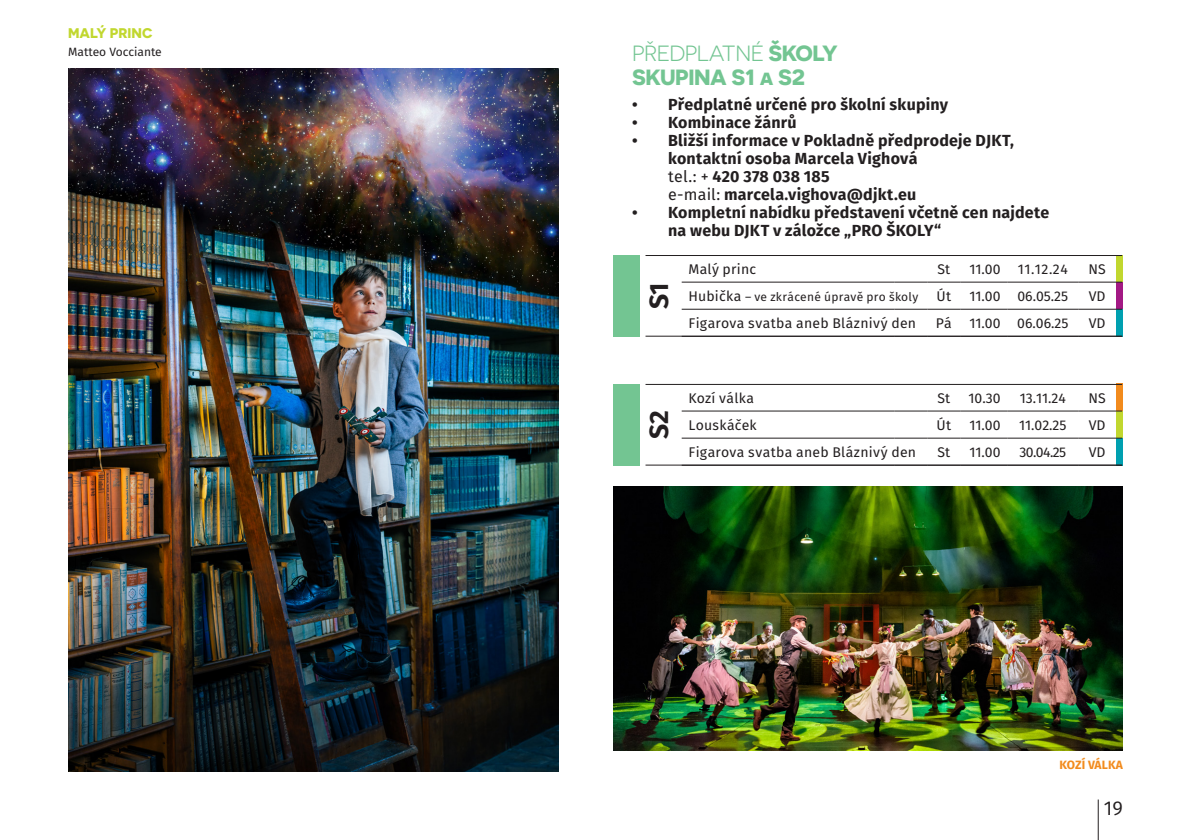
<style>
.page{position:relative;width:1191px;height:840px;background:#fff}
.page>*{position:absolute;margin:0;border:0;box-sizing:border-box;transform-origin:0 0}
.t1{font:700 26.4px "Fira Sans";color:#231f20}
.t2{font:22px "Novecentosanswide";letter-spacing:-.02em;color:#73c592}
.t3{font:700 22px "Novecentosanswide";letter-spacing:-.02em;color:#73c592}
.t4{font:20px "Fira Sans";color:#231f20}
.t5{font:700 16px/18px "Fira Sans";letter-spacing:.015em;color:#231f20}
.t6{font:14px "Fira Sans";letter-spacing:.015em;color:#231f20}
.t7{font:700 14px "Novecentosanswide";color:#c1d72f}
.t8{font:12px "Fira Sans";letter-spacing:.015em;color:#231f20}
.t9{font:700 12px "Fira Sans";letter-spacing:.01em;color:#f28b1d}
.s1{font-weight:700}
.s2{font-weight:400}
.s3{font-size:14px}
</style>
<div class="page">
<hr style="left:1097px;top:799px;width:1px;height:40px;background:#231f20">
<div style="left:1116px;top:255px;width:6px;height:27px;background:#c1d72f"></div>
<div style="left:1116px;top:282px;width:6px;height:27px;background:#a31984"></div>
<div style="left:1116px;top:309px;width:6px;height:27px;background:#00a0b0"></div>
<hr style="left:681px;top:281px;width:213px;height:1px;background:#231f20">
<hr style="left:894px;top:281px;width:33px;height:1px;background:#231f20">
<hr style="left:927px;top:281px;width:33px;height:1px;background:#231f20">
<hr style="left:960px;top:281px;width:47px;height:1px;background:#231f20">
<hr style="left:1007px;top:281px;width:71px;height:1px;background:#231f20">
<hr style="left:1078px;top:281px;width:38px;height:1px;background:#231f20">
<hr style="left:681px;top:309px;width:213px;height:1px;background:#231f20">
<hr style="left:894px;top:309px;width:33px;height:1px;background:#231f20">
<hr style="left:927px;top:309px;width:33px;height:1px;background:#231f20">
<hr style="left:960px;top:309px;width:47px;height:1px;background:#231f20">
<hr style="left:1007px;top:309px;width:71px;height:1px;background:#231f20">
<hr style="left:1078px;top:309px;width:38px;height:1px;background:#231f20">
<hr style="left:681px;top:336px;width:213px;height:1px;background:#231f20">
<hr style="left:894px;top:336px;width:33px;height:1px;background:#231f20">
<hr style="left:927px;top:336px;width:33px;height:1px;background:#231f20">
<hr style="left:960px;top:336px;width:47px;height:1px;background:#231f20">
<hr style="left:1007px;top:336px;width:71px;height:1px;background:#231f20">
<hr style="left:1078px;top:336px;width:38px;height:1px;background:#231f20">
<div style="left:1116px;top:384px;width:6px;height:27px;background:#f28b1d"></div>
<div style="left:1116px;top:411px;width:6px;height:27px;background:#c1d72f"></div>
<div style="left:1116px;top:438px;width:6px;height:27px;background:#00a0b0"></div>
<hr style="left:681px;top:410px;width:213px;height:1px;background:#231f20">
<hr style="left:894px;top:410px;width:33px;height:1px;background:#231f20">
<hr style="left:927px;top:410px;width:33px;height:1px;background:#231f20">
<hr style="left:960px;top:410px;width:47px;height:1px;background:#231f20">
<hr style="left:1007px;top:410px;width:71px;height:1px;background:#231f20">
<hr style="left:1078px;top:410px;width:38px;height:1px;background:#231f20">
<hr style="left:681px;top:437px;width:213px;height:1px;background:#231f20">
<hr style="left:894px;top:437px;width:33px;height:1px;background:#231f20">
<hr style="left:927px;top:437px;width:33px;height:1px;background:#231f20">
<hr style="left:960px;top:437px;width:47px;height:1px;background:#231f20">
<hr style="left:1007px;top:437px;width:71px;height:1px;background:#231f20">
<hr style="left:1078px;top:437px;width:38px;height:1px;background:#231f20">
<div style="left:613px;top:255px;width:27px;height:81px;background:#73c592"></div>
<div style="left:613px;top:384px;width:27px;height:81px;background:#73c592"></div>
<hr style="left:645px;top:335px;width:477px;height:1px;background:#231f20">
<hr style="left:645px;top:464px;width:477px;height:1px;background:#231f20">
<hr style="left:645px;top:255px;width:477px;height:1px;background:#231f20">
<hr style="left:645px;top:384px;width:477px;height:1px;background:#231f20">
<img style="left:68px;top:68px;width:490px;height:703px">
<img style="left:613px;top:486px;width:510px;height:264px">
<p class="t7" style="left:68px;top:25px;width:86px">MALÝ PRINC</p>
<p class="t8" style="left:68px;top:43px;width:95px">Matteo Vocciante</p>
<p class="t2" style="left:632px;top:41px;width:207px">PŘEDPLATNÉ <span class="s1">ŠKOLY</span></p>
<p class="t3" style="left:632px;top:63px;width:174px">SKUPINA S1 a S2</p>
<p class="t5" style="left:632px;top:95px;width:317px">• Předplatné určené pro školní skupiny</p>
<p class="t5" style="left:632px;top:113px;width:166px">• Kombinace žánrů</p>
<p class="t5" style="left:668px;top:131px;width:347px;text-indent:-36px">• Bližší informace v Pokladně předprodeje DJKT, kontaktní osoba Marcela Vighová<br><span class="s2">tel.: +</span> 420 378 038 185<br><span class="s2">e-mail:</span> marcela.vighova@djkt.eu</p>
<p class="t5" style="left:668px;top:203px;width:383px;text-indent:-36px">• Kompletní nabídku představení včetně cen najdete na webu DJKT v záložce „PRO ŠKOLY“</p>
<p class="t6" style="left:688px;top:259px;width:69px">Malý princ</p>
<p class="t6" style="left:937px;top:259px;width:14px">St</p>
<p class="t6" style="left:969px;top:259px;width:33px">11.00</p>
<p class="t6" style="left:1017px;top:259px;width:52px">11.12.24</p>
<p class="t6" style="left:1088px;top:259px;width:19px">NS</p>
<p class="t8" style="left:688px;top:288px;width:231px"><span class="s3">Hubička</span> – ve zkrácené úpravě pro školy</p>
<p class="t6" style="left:936px;top:286px;width:16px">Út</p>
<p class="t6" style="left:969px;top:286px;width:33px">11.00</p>
<p class="t6" style="left:1017px;top:286px;width:52px">06.05.25</p>
<p class="t6" style="left:1088px;top:286px;width:18px">VD</p>
<p class="t6" style="left:688px;top:313px;width:229px">Figarova svatba aneb Bláznivý den</p>
<p class="t6" style="left:935px;top:313px;width:18px">Pá</p>
<p class="t6" style="left:969px;top:313px;width:33px">11.00</p>
<p class="t6" style="left:1017px;top:313px;width:53px">06.06.25</p>
<p class="t6" style="left:1088px;top:313px;width:18px">VD</p>
<p class="t1" style="left:640px;top:309px;width:28px;rotate:-90deg">S1</p>
<p class="t1" style="left:640px;top:439px;width:30px;rotate:-90deg">S2</p>
<p class="t6" style="left:688px;top:388px;width:67px">Kozí válka</p>
<p class="t6" style="left:937px;top:388px;width:14px">St</p>
<p class="t6" style="left:968px;top:388px;width:34px">10.30</p>
<p class="t6" style="left:1019px;top:388px;width:48px">13.11.24</p>
<p class="t6" style="left:1088px;top:388px;width:19px">NS</p>
<p class="t6" style="left:688px;top:415px;width:70px">Louskáček</p>
<p class="t6" style="left:936px;top:415px;width:16px">Út</p>
<p class="t6" style="left:969px;top:415px;width:33px">11.00</p>
<p class="t6" style="left:1019px;top:415px;width:49px">11.02.25</p>
<p class="t6" style="left:1088px;top:415px;width:18px">VD</p>
<p class="t6" style="left:688px;top:442px;width:229px">Figarova svatba aneb Bláznivý den</p>
<p class="t6" style="left:937px;top:442px;width:14px">St</p>
<p class="t6" style="left:969px;top:442px;width:33px">11.00</p>
<p class="t6" style="left:1019px;top:442px;width:48px">30.04.25</p>
<p class="t6" style="left:1088px;top:442px;width:18px">VD</p>
<p class="t9" style="left:1059px;top:756px;width:65px">KOZÍ VÁLKA</p>
<p class="t4" style="left:1103px;top:793px;width:21px">19</p>
</div>
